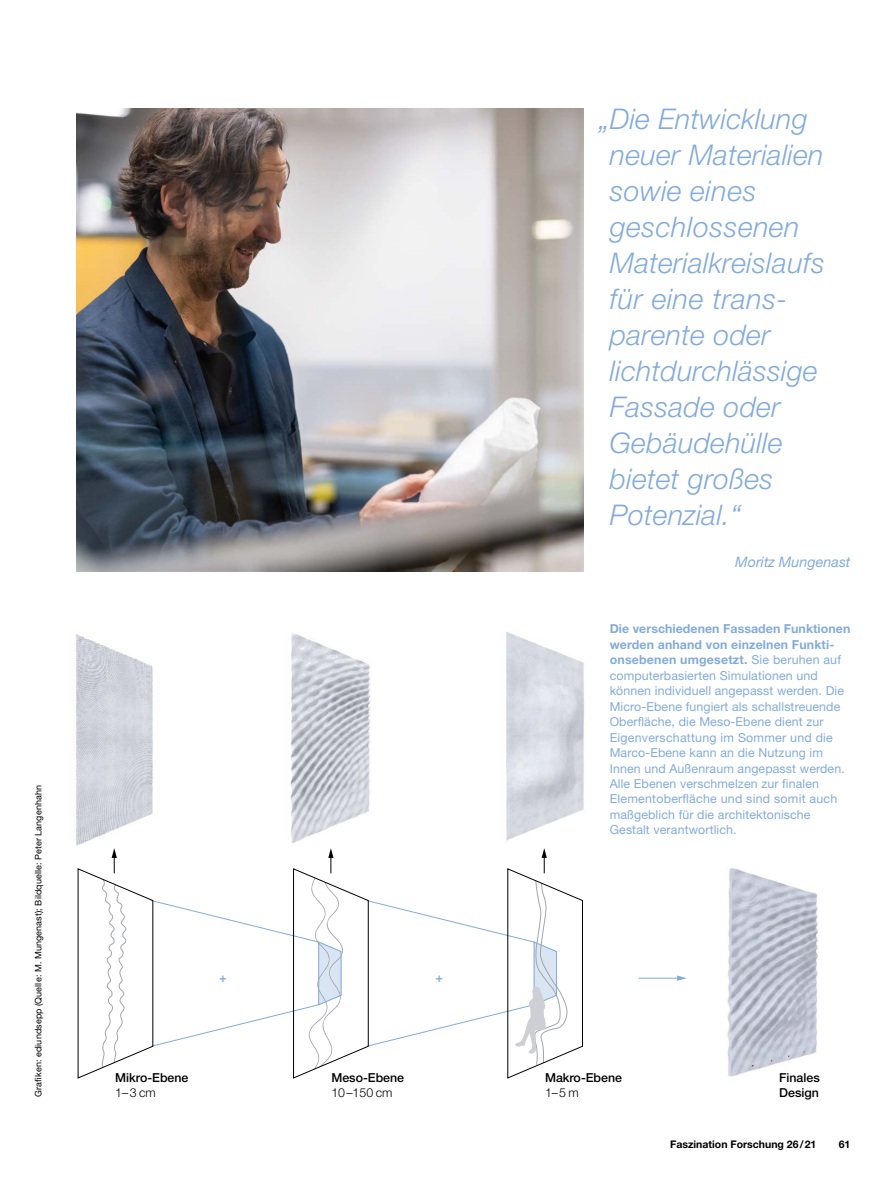
<style>
.page{position:relative;width:893px;height:1191px;background:#fff}
.page>*{position:absolute;margin:0;border:0;box-sizing:border-box;transform-origin:0 0}
.t1{font:italic 300 28.5px/36px "Helvetica Neue LT Std";letter-spacing:.01em;color:#83abdb}
.t2{font:italic 14.4px "Helvetica Neue LT Std";color:#83abdb}
.t3{font:500 12.75px "Helvetica Neue LT Std";color:#83abdb}
.t4{font:12.3px/15.5px "Helvetica Neue LT Std";letter-spacing:.01em;color:#83abdb}
.t5{font:500 12.3px/14.9px "Helvetica Neue LT Std";color:#000}
.t6{font:300 12.3px "Helvetica Neue LT Std";color:#000}
.t7{font:700 10.5px "Helvetica Neue LT Std";color:#000}
.t8{font:9px "Helvetica Neue LT Std";letter-spacing:.01em;color:#000}
.s1{font-weight:700}
</style>
<div class="page">
<img style="left:77px;top:108px;width:507px;height:463px">
<img style="left:506px;top:632px;width:79px;height:209px">
<img style="left:290px;top:633px;width:80px;height:211px">
<img style="left:75px;top:634px;width:78px;height:212px">
<img style="left:727px;top:868px;width:91px;height:209px">
<hr style="left:638px;top:977px;width:41px;height:1px;background:#83abdb">
<svg style="left:677px;top:975px;width:10px;height:5px"></svg>
<svg style="left:77px;top:848px;width:506px;height:231px"></svg>
<p class="t8" style="left:33px;top:1096px;width:313px;rotate:-90deg">Grafiken: ediundsepp (Quelle: M. Mungenast); Bildquelle: Peter Langenhahn</p>
<p class="t3" style="left:219px;top:969px;width:9px">+</p>
<p class="t5" style="left:115px;top:1070px;width:75px">Mikro-Ebene</p>
<p class="t6" style="left:115px;top:1085px;width:42px">1–3 cm</p>
<p class="t3" style="left:435px;top:969px;width:9px">+</p>
<p class="t5" style="left:331px;top:1070px;width:74px">Meso-Ebene</p>
<p class="t6" style="left:331px;top:1085px;width:63px">10–150 cm</p>
<h1 class="t1" style="left:610px;top:100px;width:217px;text-indent:-11px">„Die Entwicklung neuer Materialien sowie eines geschlossenen<br>Materialkreislaufs für eine trans&shy;parente oder lichtdurchlässige<br>Fassade oder<br>Gebäudehülle bietet großes<br>Potenzial.“</h1>
<p class="t2" style="left:735px;top:553px;width:117px">Moritz Mungenast</p>
<p class="t4" style="left:610px;top:621px;width:242px"><span class="s1">Die verschiedenen Fassaden Funktionen werden anhand von einzelnen Funkti&shy;onsebenen umgesetzt.</span> Sie beruhen auf computerbasierten Simulationen und können individuell angepasst werden. Die Micro-Ebene fungiert als schallstreuende Oberfläche, die Meso-Ebene dient zur Eigenverschattung im Sommer und die Marco-Ebene kann an die Nutzung im Innen und Außenraum angepasst werden.<br>Alle Ebenen verschmelzen zur finalen Elementoberfläche und sind somit auch maßgeblich für die architektonische Gestalt verantwortlich.</p>
<p class="t5" style="left:545px;top:1070px;width:79px">Makro-Ebene</p>
<p class="t6" style="left:545px;top:1085px;width:35px">1–5 m</p>
<p class="t5" style="left:779px;top:1070px;width:42px">Finales<br>Design</p>
<p class="t7" style="left:670px;top:1137px;width:148px">Faszination Forschung 26/21</p>
<p class="t7" style="left:839px;top:1137px;width:13px">61</p>
</div>
